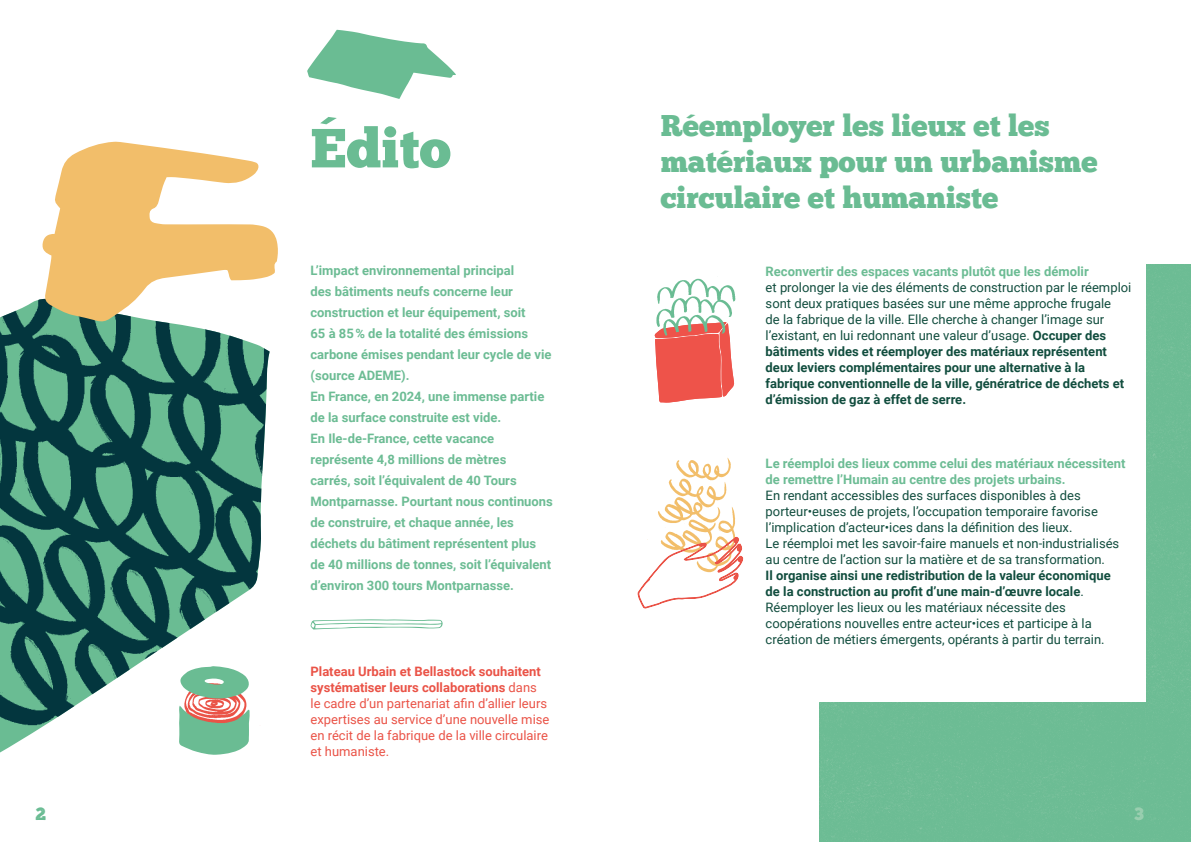
<style>
.page{position:relative;width:1191px;height:842px;background:#fff}
.page>*{position:absolute;margin:0;border:0;box-sizing:border-box;transform-origin:0 0}
.t1{font:55px "Chunk Five";color:#6abc93}
.t2{font:30px/36px "Chunk Five";color:#6abc93}
.t3{font:18px "Chunk Five Print";color:#6abc93}
.t4{font:18px "Chunk Five Print";color:#9acfb0}
.t5{font:13px/16px "Roboto";color:#114d3e}
.t6{font:700 13px/21px "Roboto";color:#6cbc94}
.t7{font:13px/16px "Roboto";color:#ea5347}
.s1{font-weight:700}
</style>
<div class="page">
<svg style="left:655px;top:342px;width:79px;height:61px;background:#ef665e"></svg>
<div style="left:819px;top:264px;width:372px;height:578px;background:#6dbc94"></div>
<img style="left:654px;top:278px;width:82px;height:64px">
<img style="left:658px;top:457px;width:86px;height:102px">
<div style="left:753px;top:251px;width:392px;height:451px;background:#fff"></div>
<svg style="left:638px;top:537px;width:105px;height:71px"></svg>
<svg style="left:307px;top:30px;width:149px;height:69px"></svg>
<img style="left:0;top:299px;width:270px;height:453px">
<svg style="left:41px;top:142px;width:237px;height:180px;fill:#f2be6a"></svg>
<svg style="left:310px;top:619px;width:133px;height:10px"></svg>
<h3 class="t3" style="left:35px;top:806px;width:12px">2</h3>
<h1 class="t1" style="left:310px;top:114px;width:142px">Édito</h1>
<p class="t6" style="left:310px;top:259px;width:244px">L’impact environnemental principal<br>des bâtiments neufs concerne leur construction et leur équipement, soit<br>65 à 85 % de la totalité des émissions carbone émises pendant leur cycle de vie (source ADEME).<br>En France, en 2024, une immense partie de la surface construite est vide.<br>En Ile-de-France, cette vacance représente 4,8 millions de mètres<br>carrés, soit l’équivalent de 40 Tours Montparnasse. Pourtant nous continuons de construire, et chaque année, les déchets du bâtiment représentent plus de 40 millions de tonnes, soit l’équivalent d’environ 300 tours Montparnasse.</p>
<p class="t7" style="left:310px;top:663px;width:240px"><span class="s1">Plateau Urbain et Bellastock souhaitent systématiser leurs collaborations</span> dans le cadre d’un partenariat afin d’allier leurs expertises au service d’une nouvelle mise en récit de la fabrique de la ville circulaire et humaniste.</p>
<h2 class="t2" style="left:660px;top:108px;width:438px">Réemployer les lieux et les matériaux pour un urbanisme circulaire et humaniste</h2>
<p class="t6" style="left:765px;top:260px;width:325px">Reconvertir des espaces vacants plutôt que les démolir</p>
<p class="t5" style="left:765px;top:279px;width:367px">et prolonger la vie des éléments de construction par le réemploi sont deux pratiques basées sur une même approche frugale<br>de la fabrique de la ville. Elle cherche à changer l’image sur l’existant, en lui redonnant une valeur d’usage. <span class="s1">Occuper des bâtiments vides et réemployer des matériaux représentent deux leviers complémentaires pour une alternative à la fabrique conventionnelle de la ville, génératrice de déchets et d’émission de gaz à effet de serre.</span></p>
<p class="t6" style="left:765px;top:455px;width:361px;line-height:16px">Le réemploi des lieux comme celui des matériaux nécessitent de remettre l’Humain au centre des projets urbains.</p>
<p class="t5" style="left:765px;top:487px;width:355px">En rendant accessibles des surfaces disponibles à des porteur•euses de projets, l’occupation temporaire favorise l’implication d’acteur•ices dans la définition des lieux.<br>Le réemploi met les savoir-faire manuels et non-industrialisés au centre de l’action sur la matière et de sa transformation.</p>
<p class="t5" style="left:765px;top:567px;width:346px"><span class="s1">Il organise ainsi une redistribution de la valeur économique de la construction au profit d’une main-d’œuvre locale</span>.<br>Réemployer les lieux ou les matériaux nécessite des coopérations nouvelles entre acteur•ices et participe à la création de métiers émergents, opérants à partir du terrain.</p>
<h3 class="t4" style="left:1134px;top:806px;width:11px">3</h3>
</div>
